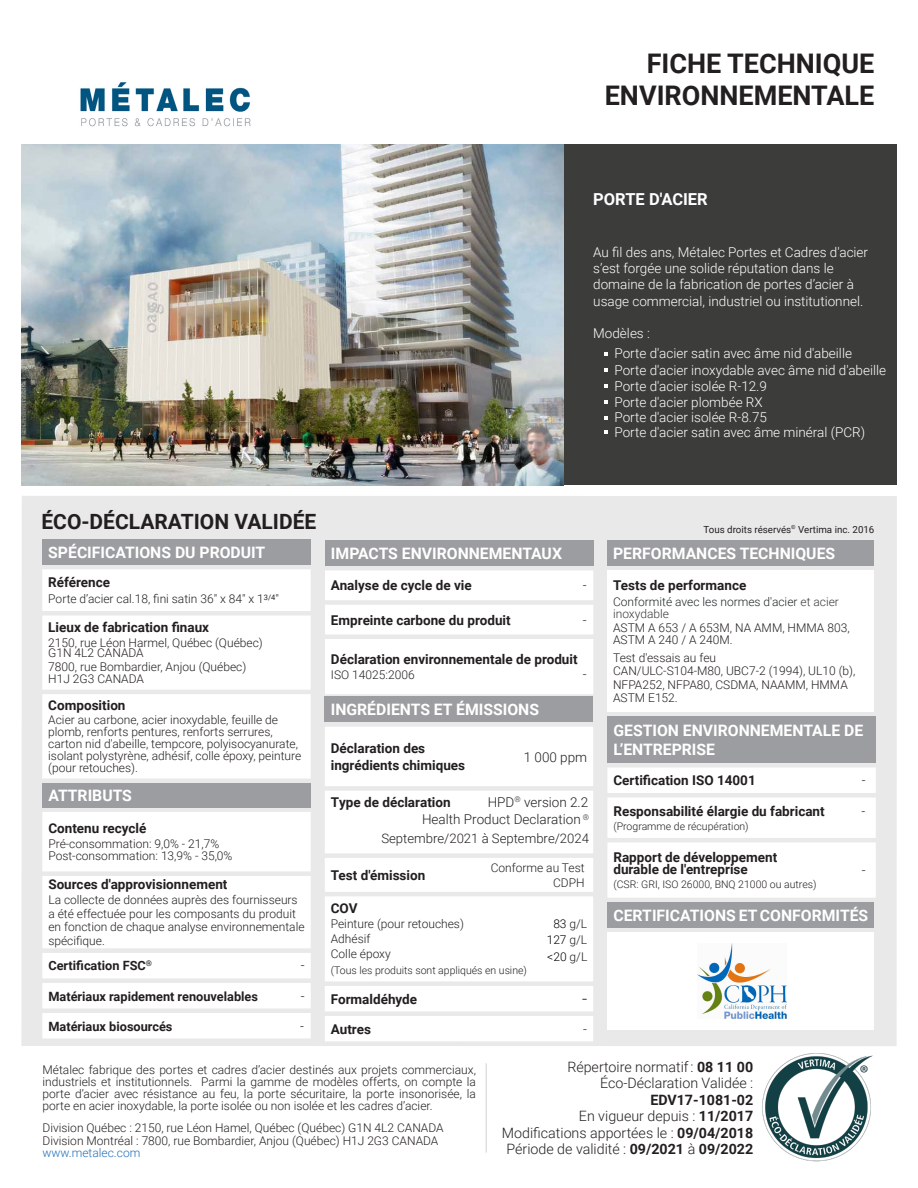
<style>
.page{position:relative;width:918px;height:1188px;background:#fff}
.page>*{position:absolute;margin:0;border:0;box-sizing:border-box;transform-origin:0 0}
.t1{font:700 27px/32.4px "Roboto";color:#231f20;text-align:right}
.t2{font:700 21px "Roboto";color:#231f20}
.t3{font:300 18px "Roboto";color:#231f20}
.t4{font:700 16.5px "Roboto";color:#fff}
.t5{font:700 15.75px/18.9px "Roboto";color:#fff}
.t6{font:300 14.25px/16.5px "Roboto";color:#231f20;text-align:right}
.t7{font:700 13.5px/16.2px "Roboto";color:#231f20}
.t8{font:300 13.5px/15.6px "Roboto";color:#fff}
.t9{font:300 13.5px/17.5px "Roboto";color:#231f20;text-align:right}
.t10{font:300 13.05px "Roboto";color:#231f20}
.t11{font:700 12.75px "Roboto";color:#231f20}
.t12{font:300 12px/12px "Roboto";color:#231f20}
.t13{font:300 12px/12px "Roboto";color:#202829}
.t14{font:300 12px "Roboto";color:#2370b9}
.t15{font:300 10.5px "Roboto";color:#231f20}
.t16{font:9.75px "Roboto";color:#231f20}
.s1{color:#000}
.s2{color:#3c3b3a}
.s3{font-weight:700}
</style>
<div class="page">
<div style="left:21px;top:496px;width:876px;height:550px;background:#e9e9e9"></div>
<div style="left:564px;top:144px;width:333px;height:341px;background:#3c3c3b"></div>
<hr style="left:486px;top:1063px;width:1px;height:90px;background:#d1d2d4">
<img style="left:762px;top:1053px;width:111px;height:109px">
<div style="left:42px;top:539px;width:269px;height:26px;background:#9b9da0"></div>
<div style="left:42px;top:569px;width:269px;height:210px;background:#fff"></div>
<div style="left:42px;top:783px;width:269px;height:24px;background:#9b9da0"></div>
<svg style="left:42px;top:812px;width:269px;height:226px;fill:#fff"></svg>
<div style="left:325px;top:540px;width:268px;height:26px;background:#9b9da0"></div>
<svg style="left:325px;top:570px;width:268px;height:124px"></svg>
<div style="left:325px;top:697px;width:268px;height:25px;background:#9b9da0"></div>
<svg style="left:325px;top:727px;width:268px;height:314px;fill:#fff"></svg>
<div style="left:607px;top:540px;width:267px;height:26px;background:#9b9da0"></div>
<div style="left:607px;top:570px;width:267px;height:142px;background:#fff"></div>
<div style="left:607px;top:716px;width:269px;height:47px;background:#9b9da0"></div>
<svg style="left:607px;top:768px;width:269px;height:130px"></svg>
<div style="left:607px;top:903px;width:267px;height:25px;background:#9b9da0"></div>
<div style="left:607px;top:933px;width:267px;height:97px;background:#fff"></div>
<svg style="left:604px;top:368px;width:3px;height:4px"></svg>
<svg style="left:604px;top:384px;width:3px;height:4px"></svg>
<svg style="left:604px;top:400px;width:3px;height:4px"></svg>
<svg style="left:604px;top:416px;width:3px;height:4px"></svg>
<svg style="left:604px;top:430px;width:3px;height:4px"></svg>
<img style="left:80px;top:82px;width:171px;height:45px">
<img style="left:21px;top:144px;width:543px;height:341px">
<img style="left:697px;top:943px;width:89px;height:75px">
<h1 class="t1" style="left:605px;top:46px;width:271px">FICHE TECHNIQUE<br>ENVIRONNEMENTALE</h1>
<h3 class="t4" style="left:593px;top:188px;width:116px">PORTE D'ACIER</h3>
<p class="t8" style="left:593px;top:244px;width:276px;line-height:16.2px">Au fil des ans, Métalec Portes et Cadres d'acier s’est forgée une solide réputation dans le domaine de la fabrication de portes d’acier à usage commercial, industriel ou institutionnel.</p>
<p class="t8" style="left:615px;top:322px;width:239px;line-height:20.4px;text-indent:-21px">Modèles :<br>Porte d'acier satin avec âme nid d'abeille</p>
<p class="t8" style="left:615px;top:361px;width:273px">Porte d'acier inoxydable avec âme nid d'abeille Porte d'acier isolée R-12.9<br>Porte d'acier plombée RX<br>Porte d'acier isolée R-8.75<br>Porte d'acier satin avec âme minéral (PCR)</p>
<h2 class="t2" style="left:41px;top:507px;width:276px">ÉCO-DÉCLARATION VALIDÉE</h2>
<h3 class="t5" style="left:48px;top:542px;width:219px">SPÉCIFICATIONS DU PRODUIT</h3>
<p class="t7" style="left:48px;top:573px;width:63px">Référence</p>
<p class="t12" style="left:48px;top:593px;width:232px">Porte d’acier cal.18, fini satin 36" x 84" x 1<sup>3/4</sup>"</p>
<p class="t7" style="left:48px;top:618px;width:162px">Lieux de fabrication finaux</p>
<p class="t12" style="left:48px;top:637px;width:216px;line-height:10.5px">2150, rue Léon Harmel, Québec (Québec)<br>G1N 4L2 CANADA</p>
<p class="t12" style="left:48px;top:660px;width:200px">7800, rue Bombardier, Anjou (Québec)<br>H1J 2G3 CANADA</p>
<p class="t7" style="left:48px;top:697px;width:79px">Composition</p>
<p class="t12" style="left:48px;top:714px;width:255px">Acier au carbone, acier inoxydable, feuille de plomb, renforts pentures, renforts serrures, carton nid d'abeille, tempcore, polyisocyanurate, isolant polystyrène, adhésif, colle époxy, peinture (pour retouches).</p>
<h3 class="t5" style="left:48px;top:786px;width:85px">ATTRIBUTS</h3>
<p class="t7" style="left:48px;top:820px;width:100px">Contenu recyclé</p>
<p class="t12" style="left:48px;top:837px;width:186px">Pré-consommation: 9,0% - 21,7%<br>Post-consommation: 13,9% - 35,0%</p>
<p class="t7" style="left:48px;top:875px;width:181px">Sources d'approvisionnement</p>
<p class="t12" style="left:48px;top:893px;width:258px;line-height:13.5px">La collecte de données auprès des fournisseurs a été effectuée pour les composants du produit en fonction de chaque analyse environnementale spécifique.</p>
<p class="t11" style="left:48px;top:957px;width:105px">Certification FSC<sup>®</sup></p>
<p class="t9" style="left:301px;top:956px;width:5px">-</p>
<p class="t11" style="left:48px;top:987px;width:211px">Matériaux rapidement renouvelables</p>
<p class="t9" style="left:301px;top:986px;width:5px">-</p>
<p class="t11" style="left:48px;top:1017px;width:126px">Matériaux biosourcés</p>
<p class="t9" style="left:300px;top:1016px;width:5px">-</p>
<h3 class="t5" style="left:331px;top:543px;width:233px">IMPACTS ENVIRONNEMENTAUX</h3>
<p class="t7" style="left:331px;top:576px;width:142px">Analyse de cycle de vie</p>
<p class="t7" style="left:331px;top:611px;width:181px">Empreinte carbone du produit</p>
<p class="t7" style="left:331px;top:651px;width:248px">Déclaration environnementale de produit</p>
<p class="t12" style="left:331px;top:668px;width:85px">ISO 14025:2006</p>
<h3 class="t5" style="left:331px;top:700px;width:210px">INGRÉDIENTS ET ÉMISSIONS</h3>
<p class="t7" style="left:331px;top:740px;width:136px">Déclaration des ingrédients chimiques</p>
<p class="t9" style="left:524px;top:747px;width:65px">1 000 ppm</p>
<p class="t7" style="left:331px;top:793px;width:121px">Type de déclaration</p>
<p class="t9" style="left:583px;top:576px;width:5px">-</p>
<p class="t9" style="left:583px;top:610px;width:5px">-</p>
<p class="t9" style="left:583px;top:665px;width:5px">-</p>
<p class="t9" style="left:422px;top:793px;width:169px">HPD<sup>®</sup> version 2.2<br>Health Product Declaration <sup>®</sup></p>
<p class="t10" style="left:381px;top:829px;width:209px">Septembre/2021 à Septembre/2024</p>
<p class="t7" style="left:331px;top:867px;width:96px">Test d'émission</p>
<p class="t12" style="left:491px;top:860px;width:96px;line-height:14.7px;text-align:right">Conforme au Test<br>CDPH</p>
<p class="t7" style="left:331px;top:900px;width:28px">COV</p>
<p class="t12" style="left:331px;top:916px;width:135px;line-height:15px">Peinture (pour retouches)<br>Adhésif<br>Colle époxy</p>
<p class="t15" style="left:331px;top:963px;width:198px">(Tous les produits sont appliqués en usine)</p>
<p class="t7" style="left:331px;top:990px;width:88px">Formaldéhyde</p>
<h3 class="t3" style="left:582px;top:986px;width:7px">-</h3>
<p class="t7" style="left:331px;top:1020px;width:42px">Autres</p>
<p class="t9" style="left:583px;top:1020px;width:5px">-</p>
<p class="t12" style="left:547px;top:914px;width:42px;line-height:16.8px;text-align:center"><span class="s1">83</span> g/L<br><span class="s1">127</span> g/L <span class="s1">&lt;20</span> g/L</p>
<p class="t16" style="left:704px;top:522px;width:172px">Tous droits réservés<sup>©</sup> Vertima inc. 2016</p>
<h3 class="t5" style="left:613px;top:543px;width:224px">PERFORMANCES TECHNIQUES</h3>
<p class="t7" style="left:613px;top:576px;width:135px">Tests de performance</p>
<p class="t13" style="left:613px;top:595px;width:227px">Conformité avec les normes d'acier <span class="s2">et acier inoxydable</span></p>
<p class="t12" style="left:613px;top:621px;width:238px">ASTM A 653 / A 653M, NA AMM, HMMA 803,<br>ASTM A 240 / A 240M.</p>
<p class="t12" style="left:613px;top:650px;width:244px;line-height:13.5px">Test d'essais au feu<br>CAN/ULC-S104-M80, UBC7-2 (1994), UL10 (b),<br>NFPA252, NFPA80, CSDMA, NAAMM, HMMA<br>ASTM E152.</p>
<h3 class="t5" style="left:613px;top:720px;width:251px">GESTION ENVIRONNEMENTALE DE<br>L’ENTREPRISE</h3>
<p class="t7" style="left:613px;top:772px;width:144px">Certification ISO 14001</p>
<p class="t9" style="left:862px;top:771px;width:5px">-</p>
<p class="t7" style="left:613px;top:803px;width:213px">Responsabilité élargie du fabricant</p>
<p class="t9" style="left:861px;top:802px;width:5px">-</p>
<p class="t15" style="left:613px;top:818px;width:137px">(Programme de récupération)</p>
<p class="t7" style="left:613px;top:851px;width:165px;line-height:12px">Rapport de développement durable de l'entreprise</p>
<p class="t15" style="left:613px;top:877px;width:205px">(CSR: GRI, ISO 26000, BNQ 21000 ou autres)</p>
<p class="t9" style="left:862px;top:861px;width:5px">-</p>
<h3 class="t5" style="left:613px;top:906px;width:256px">CERTIFICATIONS ET CONFORMITÉS</h3>
<p class="t12" style="left:43px;top:1063px;width:435px;text-align:justify">Métalec fabrique des portes et cadres d’acier destinés aux projets commerciaux, industriels et institutionnels. Parmi la gamme de modèles offerts, on compte la porte d’acier avec résistance au feu, la porte sécuritaire, la porte insonorisée, la porte en acier inoxydable, la porte isolée ou non isolée et les cadres d’acier.</p>
<p class="t12" style="left:43px;top:1120px;width:403px;line-height:13.5px">Division Québec : 2150, rue Léon Hamel, Québec (Québec) G1N 4L2 CANADA<br>Division Montréal : 7800, rue Bombardier, Anjou (Québec) H1J 2G3 CANADA</p>
<p class="t14" style="left:43px;top:1145px;width:99px">www.metalec.com</p>
<p class="t6" style="left:567px;top:1058px;width:187px">Répertoire normatif: <span class="s3">08 11 00<br></span>Éco-Déclaration Validée :</p>
<p class="t6" style="left:502px;top:1091px;width:253px"><span class="s3">EDV17-1081-02<br></span>En vigueur depuis : <span class="s3">11/2017<br></span>Modifications apportées le : <span class="s3">09/04/2018<br></span>Période de validité : <span class="s3">09/2021</span> à <span class="s3">09/2022</span></p>
</div>
